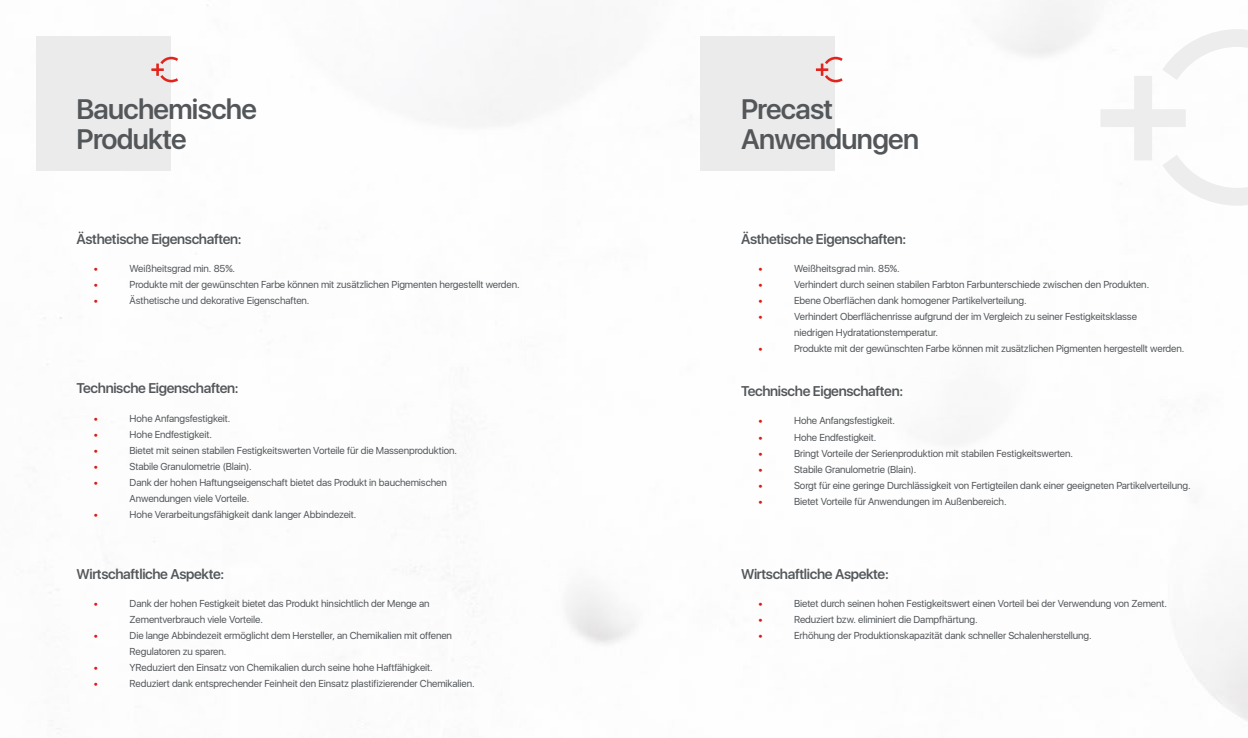
<style>
.page{position:relative;width:1248px;height:738px;background:#fff}
.page>*{position:absolute;margin:0;border:0;box-sizing:border-box;transform-origin:0 0}
.t1{font:600 28px/30px "SFUI Display";letter-spacing:-.025em;color:#53575a}
.t2{font:600 14px "SFUI Display";letter-spacing:-.025em;color:#53575a}
.t3{font:10px/16px "SFUI Display";letter-spacing:-.01em;color:#53575a}
.t4{font:10px "SFUI Display";color:#db1a16}
</style>
<div class="page">
<div style="left:700px;top:36px;width:134px;height:134px;background:#ecebeb"></div>
<svg style="left:815px;top:57px;width:27px;height:25px"></svg>
<div style="left:36px;top:36px;width:134px;height:134px;background:#ecebeb"></div>
<svg style="left:151px;top:57px;width:27px;height:25px"></svg>
<svg style="left:1100px;top:29px;width:147px;height:176px"></svg>
<h1 class="t1" style="left:76px;top:93px;width:182px">Bauchemische<br>Produkte</h1>
<h2 class="t2" style="left:76px;top:228px;width:167px">Ästhetische Eigenschaften:</h2>
<p class="t4" style="left:94px;top:261px;width:6px">•</p>
<p class="t3" style="left:130px;top:260px;width:107px">Weißheitsgrad min. 85%.</p>
<p class="t4" style="left:94px;top:277px;width:6px">•</p>
<p class="t3" style="left:130px;top:276px;width:391px">Produkte mit der gewünschten Farbe können mit zusätzlichen Pigmenten hergestellt werden.</p>
<p class="t4" style="left:94px;top:293px;width:6px">•</p>
<p class="t3" style="left:130px;top:292px;width:181px">Ästhetische und dekorative Eigenschaften.</p>
<h2 class="t2" style="left:76px;top:378px;width:163px">Technische Eigenschaften:</h2>
<p class="t4" style="left:94px;top:410px;width:6px">•</p>
<p class="t3" style="left:130px;top:409px;width:102px">Hohe Anfangsfestigkeit.</p>
<p class="t4" style="left:94px;top:426px;width:6px">•</p>
<p class="t3" style="left:130px;top:425px;width:84px">Hohe Endfestigkeit.</p>
<p class="t4" style="left:94px;top:442px;width:6px">•</p>
<p class="t3" style="left:130px;top:441px;width:329px">Bietet mit seinen stabilen Festigkeitswerten Vorteile für die Massenproduktion.</p>
<p class="t4" style="left:94px;top:458px;width:6px">•</p>
<p class="t3" style="left:130px;top:457px;width:124px">Stabile Granulometrie (Blain).</p>
<p class="t4" style="left:94px;top:474px;width:6px">•</p>
<p class="t3" style="left:130px;top:473px;width:319px">Dank der hohen Haftungseigenschaft bietet das Produkt in bauchemischen<br>Anwendungen viele Vorteile.</p>
<p class="t4" style="left:94px;top:506px;width:6px">•</p>
<p class="t3" style="left:130px;top:505px;width:228px">Hohe Verarbeitungsfähigkeit dank langer Abbindezeit.</p>
<h2 class="t2" style="left:76px;top:563px;width:149px">Wirtschaftliche Aspekte:</h2>
<p class="t4" style="left:94px;top:595px;width:6px">•</p>
<p class="t3" style="left:130px;top:594px;width:301px">Dank der hohen Festigkeit bietet das Produkt hinsichtlich der Menge an<br>Zementverbrauch viele Vorteile.</p>
<p class="t4" style="left:94px;top:627px;width:6px">•</p>
<p class="t3" style="left:130px;top:626px;width:324px">Die lange Abbindezeit ermöglicht dem Hersteller, an Chemikalien mit offenen<br>Regulatoren zu sparen.</p>
<p class="t4" style="left:94px;top:659px;width:6px">•</p>
<p class="t3" style="left:130px;top:658px;width:304px">YReduziert den Einsatz von Chemikalien durch seine hohe Haftfähigkeit.</p>
<p class="t4" style="left:94px;top:675px;width:6px">•</p>
<p class="t3" style="left:130px;top:674px;width:346px">Reduziert dank entsprechender Feinheit den Einsatz plastifizierender Chemikalien.</p>
<h1 class="t1" style="left:741px;top:93px;width:179px">Precast<br>Anwendungen</h1>
<h2 class="t2" style="left:741px;top:228px;width:167px">Ästhetische Eigenschaften:</h2>
<p class="t4" style="left:758px;top:261px;width:6px">•</p>
<p class="t3" style="left:794px;top:260px;width:107px">Weißheitsgrad min. 85%.</p>
<p class="t4" style="left:758px;top:277px;width:6px">•</p>
<p class="t3" style="left:794px;top:276px;width:356px">Verhindert durch seinen stabilen Farbton Farbunterschiede zwischen den Produkten.</p>
<p class="t4" style="left:758px;top:293px;width:6px">•</p>
<p class="t3" style="left:794px;top:292px;width:234px">Ebene Oberflächen dank homogener Partikelverteilung.</p>
<p class="t4" style="left:758px;top:309px;width:6px">•</p>
<p class="t3" style="left:794px;top:308px;width:344px">Verhindert Oberflächenrisse aufgrund der im Vergleich zu seiner Festigkeitsklasse niedrigen Hydratationstemperatur.</p>
<p class="t4" style="left:758px;top:341px;width:6px">•</p>
<p class="t3" style="left:794px;top:340px;width:391px">Produkte mit der gewünschten Farbe können mit zusätzlichen Pigmenten hergestellt werden.</p>
<h2 class="t2" style="left:741px;top:381px;width:163px">Technische Eigenschaften:</h2>
<p class="t4" style="left:758px;top:413px;width:6px">•</p>
<p class="t3" style="left:794px;top:412px;width:102px">Hohe Anfangsfestigkeit.</p>
<p class="t4" style="left:758px;top:429px;width:6px">•</p>
<p class="t3" style="left:794px;top:428px;width:84px">Hohe Endfestigkeit.</p>
<p class="t4" style="left:758px;top:445px;width:6px">•</p>
<p class="t3" style="left:794px;top:444px;width:280px">Bringt Vorteile der Serienproduktion mit stabilen Festigkeitswerten.</p>
<p class="t4" style="left:758px;top:461px;width:6px">•</p>
<p class="t3" style="left:794px;top:460px;width:124px">Stabile Granulometrie (Blain).</p>
<p class="t4" style="left:758px;top:477px;width:6px">•</p>
<p class="t3" style="left:794px;top:476px;width:398px">Sorgt für eine geringe Durchlässigkeit von Fertigteilen dank einer geeigneten Partikelverteilung.</p>
<p class="t4" style="left:758px;top:493px;width:6px">•</p>
<p class="t3" style="left:794px;top:492px;width:214px">Bietet Vorteile für Anwendungen im Außenbereich.</p>
<h2 class="t2" style="left:741px;top:563px;width:149px">Wirtschaftliche Aspekte:</h2>
<p class="t4" style="left:758px;top:595px;width:6px">•</p>
<p class="t3" style="left:794px;top:594px;width:374px">Bietet durch seinen hohen Festigkeitswert einen Vorteil bei der Verwendung von Zement.</p>
<p class="t4" style="left:758px;top:611px;width:6px">•</p>
<p class="t3" style="left:794px;top:610px;width:185px">Reduziert bzw. eliminiert die Dampfhärtung.</p>
<p class="t4" style="left:758px;top:627px;width:6px">•</p>
<p class="t3" style="left:794px;top:626px;width:299px">Erhöhung der Produktionskapazität dank schneller Schalenherstellung.</p>
</div>
